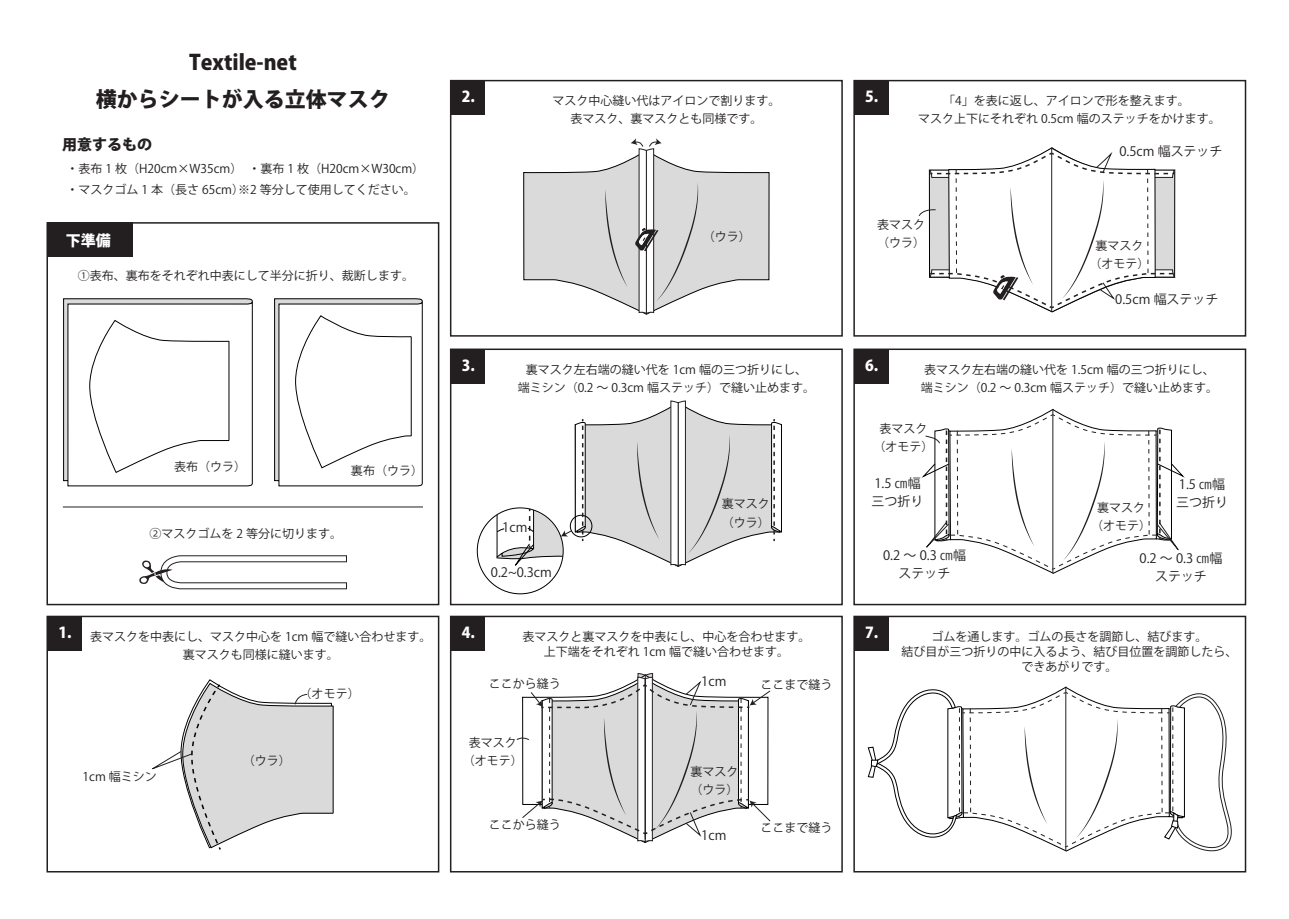
<style>
.page{position:relative;width:1289px;height:919px;background:#fff}
.page>*{position:absolute;margin:0;border:0;box-sizing:border-box;transform-origin:0 0}
.t1{font:800 21px/36.8px "Koz Go Pr 6 N";color:#231f20;text-align:center}
.t2{font:800 15px "Koz Go Pr 6 N";color:#fff}
.t3{font:800 15px "Koz Go Pr 6 N";color:#231f20}
.t4{font:12.9px/18px "Koz Go Pr 6 N";color:#231f20}
.t5{font:12px/18px "Koz Go Pr 6 N";color:#231f20;text-align:center}
</style>
<div class="page">
<div style="left:46px;top:615px;width:393px;height:257px;background:#fff;border:2px solid #231f20"></div>
<div style="left:47px;top:616px;width:34px;height:34px;background:#231f20"></div>
<div style="left:46px;top:222px;width:393px;height:383px;background:#fff;border:2px solid #231f20"></div>
<div style="left:47px;top:223px;width:85px;height:34px;background:#231f20"></div>
<svg style="left:63px;top:298px;width:190px;height:188px"></svg>
<svg style="left:274px;top:298px;width:149px;height:188px"></svg>
<svg style="left:139px;top:555px;width:208px;height:34px"></svg>
<hr style="left:63px;top:506px;width:360px;height:1px;background:#231f20">
<svg style="left:152px;top:679px;width:182px;height:171px"></svg>
<div style="left:450px;top:80px;width:392px;height:256px;background:#fff;border:2px solid #231f20"></div>
<div style="left:450px;top:80px;width:34px;height:35px;background:#231f20"></div>
<div style="left:450px;top:348px;width:392px;height:257px;background:#fff;border:2px solid #231f20"></div>
<div style="left:450px;top:349px;width:34px;height:34px;background:#231f20"></div>
<div style="left:450px;top:615px;width:392px;height:257px;background:#fff;border:2px solid #231f20"></div>
<div style="left:450px;top:616px;width:34px;height:34px;background:#231f20"></div>
<svg style="left:523px;top:172px;width:246px;height:109px;background:#cdcdcd"></svg>
<svg style="left:496px;top:419px;width:286px;height:147px"></svg>
<svg style="left:541px;top:79px;width:208px;height:539px"></svg>
<svg style="left:516px;top:673px;width:255px;height:170px"></svg>
<div style="left:853px;top:80px;width:393px;height:256px;background:#fff;border:2px solid #231f20"></div>
<div style="left:854px;top:80px;width:34px;height:35px;background:#231f20"></div>
<div style="left:853px;top:348px;width:393px;height:257px;background:#fff;border:2px solid #231f20"></div>
<div style="left:854px;top:349px;width:34px;height:34px;background:#231f20"></div>
<div style="left:853px;top:615px;width:393px;height:257px;background:#fff;border:2px solid #231f20"></div>
<div style="left:854px;top:616px;width:34px;height:34px;background:#231f20"></div>
<svg style="left:962px;top:333px;width:207px;height:354px"></svg>
<svg style="left:867px;top:687px;width:365px;height:164px"></svg>
<svg style="left:918px;top:169px;width:258px;height:110px"></svg>
<svg style="left:949px;top:79px;width:208px;height:495px"></svg>
<svg style="left:921px;top:409px;width:264px;height:164px"></svg>
<h1 class="t1" style="left:96px;top:44px;width:295px">Textile-net<br>横からシートが入る立体マスク</h1>
<p class="t3" style="left:62px;top:136px;width:91px">用意するもの</p>
<p class="t5" style="left:67px;top:158px;width:359px;line-height:21px;text-align:left">・表布 1 枚（H20cm×W35cm）　・裏布 1 枚（H20cm×W30cm）・マスクゴム 1 本（長さ 65cm）※2 等分して使用してください。</p>
<p class="t2" style="left:66px;top:232px;width:46px">下準備</p>
<p class="t5" style="left:78px;top:266px;width:338px">①表布、裏布をそれぞれ中表にして半分に折り、裁断します。</p>
<p class="t5" style="left:174px;top:458px;width:74px">表布（ウラ）</p>
<p class="t5" style="left:351px;top:462px;width:73px">裏布（ウラ）</p>
<p class="t5" style="left:150px;top:524px;width:194px">②マスクゴムを 2 等分に切ります。</p>
<p class="t5" style="left:183px;top:628px;width:250px;text-align:left;text-indent:-124px"><sup>1.</sup> 表マスクを中表にし、マスク中心を 1cm 幅で縫い合わせます。裏マスクも同様に縫います。</p>
<p class="t5" style="left:83px;top:767px;width:76px">1cm 幅ミシン</p>
<p class="t5" style="left:243px;top:752px;width:49px">（ウラ）</p>
<p class="t5" style="left:300px;top:684px;width:61px">（オモテ）</p>
<p class="t2" style="left:462px;top:88px;width:15px">2.</p>
<p class="t5" style="left:552px;top:92px;width:230px">マスク中心縫い代はアイロンで割ります。表マスク、裏マスクとも同様です。</p>
<p class="t5" style="left:703px;top:228px;width:49px">（ウラ）</p>
<p class="t2" style="left:462px;top:357px;width:15px">3.</p>
<p class="t5" style="left:517px;top:360px;width:299px">裏マスク左右端の縫い代を 1cm 幅の三つ折りにし、<br>端ミシン（0.2 ～ 0.3cm 幅ステッチ）で縫い止めます。</p>
<p class="t5" style="left:721px;top:495px;width:49px">裏マスク</p>
<p class="t4" style="left:502px;top:518px;width:27px">1cm</p>
<p class="t5" style="left:721px;top:513px;width:49px">（ウラ）</p>
<p class="t4" style="left:491px;top:563px;width:62px">0.2~0.3cm</p>
<p class="t2" style="left:462px;top:624px;width:15px">4.</p>
<p class="t5" style="left:522px;top:629px;width:289px;line-height:15px">表マスクと裏マスクを中表にし、中心を合わせます。上下端をそれぞれ 1cm 幅で縫い合わせます。</p>
<p class="t5" style="left:488px;top:674px;width:73px">ここから縫う</p>
<p class="t4" style="left:701px;top:672px;width:27px">1cm</p>
<p class="t5" style="left:760px;top:676px;width:74px">ここまで縫う</p>
<p class="t5" style="left:463px;top:733px;width:61px">表マスク（オモテ）</p>
<p class="t5" style="left:488px;top:815px;width:73px">ここから縫う</p>
<p class="t5" style="left:690px;top:763px;width:49px;text-align:left">裏マスク（ウラ）</p>
<p class="t4" style="left:701px;top:826px;width:27px">1cm</p>
<p class="t5" style="left:760px;top:819px;width:74px">ここまで縫う</p>
<p class="t2" style="left:865px;top:88px;width:15px">5.</p>
<p class="t5" style="left:918px;top:92px;width:304px">「4」を表に返し、アイロンで形を整えます。<br>マスク上下にそれぞれ 0.5cm 幅のステッチをかけます。</p>
<p class="t4" style="left:1119px;top:142px;width:105px">0.5cm 幅ステッチ</p>
<p class="t5" style="left:877px;top:215px;width:49px;text-align:left">表マスク（ウラ）</p>
<p class="t5" style="left:1089px;top:237px;width:61px">裏マスク（オモテ）</p>
<p class="t4" style="left:1115px;top:291px;width:105px">0.5cm 幅ステッチ</p>
<p class="t2" style="left:865px;top:357px;width:15px">6.</p>
<p class="t5" style="left:920px;top:360px;width:299px;text-align:left">表マスク左右端の縫い代を 1.5cm 幅の三つ折りにし、端ミシン（0.2 ～ 0.3cm 幅ステッチ）で縫い止めます。</p>
<p class="t5" style="left:873px;top:419px;width:61px">表マスク（オモテ）</p>
<p class="t4" style="left:871px;top:474px;width:53px">1.5 ㎝幅三つ折り</p>
<p class="t4" style="left:1176px;top:475px;width:53px">1.5 ㎝幅三つ折り</p>
<p class="t5" style="left:1091px;top:498px;width:61px">裏マスク（オモテ）</p>
<p class="t4" style="left:883px;top:546px;width:84px;text-align:center">0.2 ～ 0.3 ㎝幅ステッチ</p>
<p class="t4" style="left:1139px;top:549px;width:84px;text-align:center">0.2 ～ 0.3 ㎝幅ステッチ</p>
<p class="t2" style="left:865px;top:624px;width:15px">7.</p>
<p class="t5" style="left:901px;top:629px;width:337px;line-height:15px">ゴムを通します。ゴムの長さを調節し、結びます。<br>結び目が三つ折りの中に入るよう、結び目位置を調節したら、できあがりです。</p>
</div>
